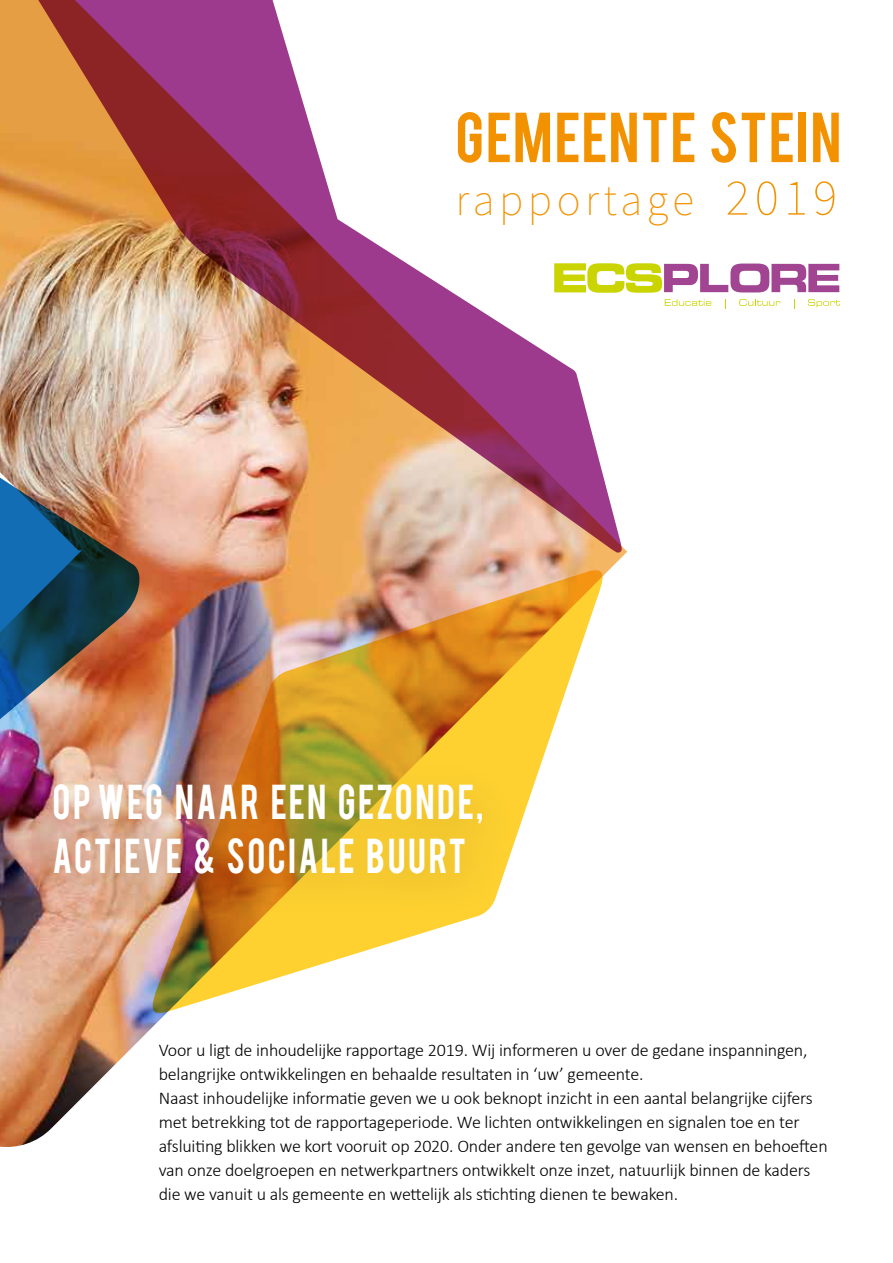
<style>
.page{position:relative;width:893px;height:1263px;background:#fff}
.page>*{position:absolute;margin:0;border:0;box-sizing:border-box;transform-origin:0 0}
.t1{font:55.5px "Bebas";letter-spacing:.025em;color:#f39200}
.t2{font:200 45px "Source Sans Pro";letter-spacing:.1em;color:#f39200}
.t3{font:38.55px/53.2px "Bebas";letter-spacing:.07em;color:#fff;scale:.9 1}
.t4{font:300 18px/24px "Calibri";letter-spacing:-.01em;color:#000}
.s1{font-size:51px}
</style>
<div class="page">
<svg style="left:665px;top:299px;width:46px;height:7px"></svg>
<svg style="left:739px;top:299px;width:41px;height:7px"></svg>
<svg style="left:808px;top:299px;width:32px;height:8px"></svg>
<svg style="left:627px;top:263px;width:212px;height:30px"></svg>
<img style="left:0;top:265px;width:627px;height:882px">
<img style="left:0;top:553px;width:139px;height:289px">
<img style="left:153px;top:570px;width:450px;height:443px">
<img style="left:0;top:0;width:622px;height:553px">
<img style="left:10px;top:740px;width:617px;height:260px">
<h1 class="t1" style="left:455px;top:97px;width:387px">GEMEENTE STEIN</h1>
<h2 class="t2" style="left:455px;top:172px;width:383px">rapportage <span class="s1">2019</span></h2>
<h3 class="t3" style="left:53px;top:773px;width:480px">OP WEG NAAR EEN GEZONDE,<br>ACTIEVE &amp; SOCIALE BUURT</h3>
<p class="t4" style="left:159px;top:1038px;width:670px">Voor u ligt de inhoudelijke rapportage 2019. Wij informeren u over de gedane inspanningen, belangrijke ontwikkelingen en behaalde resultaten in ‘uw’ gemeente.<br>Naast inhoudelijke informatie geven we u ook beknopt inzicht in een aantal belangrijke cijfers met betrekking tot de rapportageperiode. We lichten ontwikkelingen en signalen toe en ter afsluiting blikken we kort vooruit op 2020. Onder andere ten gevolge van wensen en behoeften van onze doelgroepen en netwerkpartners ontwikkelt onze inzet, natuurlijk binnen de kaders die we vanuit u als gemeente en wettelijk als stichting dienen te bewaken.</p>
</div>
